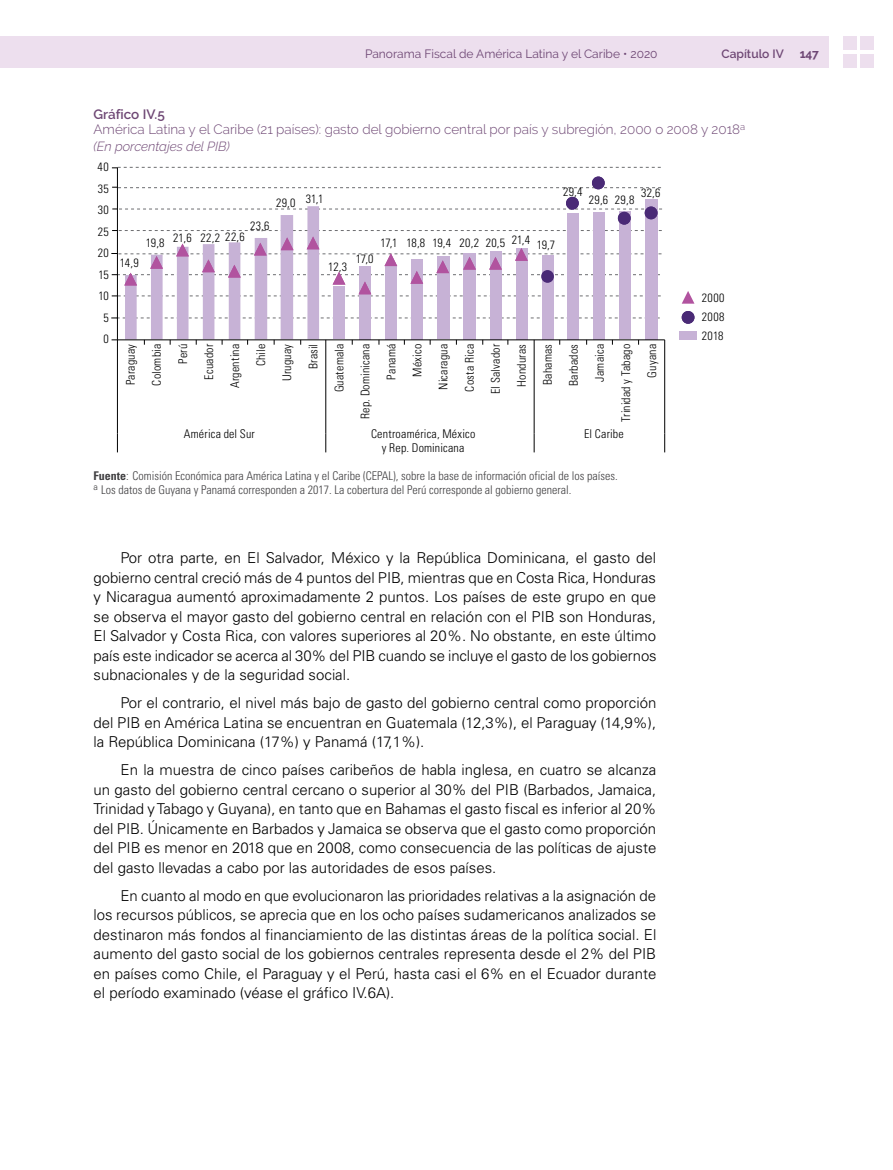
<style>
.page{position:relative;width:893px;height:1170px;background:#fff}
.page>*{position:absolute;margin:0;border:0;box-sizing:border-box;transform-origin:0 0}
.t1{font:300 15px/19.5px "Univers LT Std";color:#000;text-align:justify}
.t2{font:300 13.5px/15px "Raleway";color:#6e4774}
.t3{font:italic 300 13.2px "Raleway";color:#6e4774}
.t4{font:300 condensed 12px/26.1px "Univers LT Std";letter-spacing:.015em;color:#000;text-align:right}
.t5{font:300 condensed 12px/14.2px "Univers LT Std";color:#414042}
.t6{font:12px "Raleway";color:#6e4774}
.t7{font:300 condensed 12px "Univers LT Std";letter-spacing:-.005em;color:#000}
.t8{font:600 12px "Raleway";color:#6e4774}
.t9{font:300 condensed 12px/19.4px "Univers LT Std";letter-spacing:.035em;color:#000}
.t10{font:700 12px "Raleway";color:#6e4774}
.s1{font-weight:600}
.s2{font-weight:700}
</style>
<div class="page">
<div style="left:680px;top:331px;width:17px;height:9px;background:#c7b2d6"></div>
<div style="left:645px;top:199px;width:13px;height:140px;background:#c7b2d6"></div>
<hr style="left:117px;top:168px;width:1px;height:172px;background:#000">
<hr style="left:117px;top:339px;width:548px;height:1px;background:#000">
<hr style="left:664px;top:340px;width:1px;height:93px;background:#000">
<hr style="left:534px;top:340px;width:1px;height:93px;background:#000">
<hr style="left:325px;top:340px;width:1px;height:93px;background:#000">
<hr style="left:117px;top:340px;width:1px;height:93px;background:#000">
<svg style="left:664px;top:433px;width:1px;height:19px"></svg>
<svg style="left:534px;top:433px;width:1px;height:19px"></svg>
<svg style="left:325px;top:433px;width:1px;height:19px"></svg>
<svg style="left:117px;top:433px;width:1px;height:19px"></svg>
<div style="left:566px;top:197px;width:13px;height:12px;background:#4a2a76;border-radius:50%"></div>
<div style="left:592px;top:176px;width:13px;height:13px;background:#4a2a76;border-radius:50%"></div>
<svg style="left:682px;top:291px;width:12px;height:12px"></svg>
<div style="left:682px;top:311px;width:12px;height:13px;background:#4a2a76;border-radius:50%"></div>
<svg style="left:112px;top:167px;width:549px;height:1px"></svg>
<svg style="left:112px;top:187px;width:549px;height:1px"></svg>
<svg style="left:111px;top:206px;width:553px;height:138px"></svg>
<div style="left:0;top:36px;width:829px;height:32px;background:#eddfee"></div>
<div style="left:843px;top:36px;width:13px;height:14px;background:#eddfee"></div>
<div style="left:860px;top:36px;width:14px;height:14px;background:#eddfee"></div>
<div style="left:843px;top:54px;width:13px;height:14px;background:#eddfee"></div>
<div style="left:860px;top:54px;width:14px;height:14px;background:#eddfee"></div>
<p class="t6" style="left:365px;top:47px;width:294px">Panorama Fiscal de América Latina y el Caribe • 2020</p>
<p class="t8" style="left:722px;top:47px;width:64px">Capítulo IV</p>
<p class="t10" style="left:800px;top:47px;width:21px">147</p>
<p class="t2" style="left:94px;top:107px;width:653px"><span class="s1">Gráfico IV.5<br></span>América Latina y el Caribe (21 países): gasto del gobierno central por país y subregión, 2000 o 2008 y 2018<sup>a</sup></p>
<p class="t3" style="left:94px;top:138px;width:138px">(En porcentajes del PIB)</p>
<p class="t4" style="left:98px;top:154px;width:13px">40</p>
<p class="t4" style="left:98px;top:175px;width:12px">35</p>
<p class="t4" style="left:98px;top:197px;width:13px">30</p>
<p class="t4" style="left:98px;top:218px;width:12px">25</p>
<p class="t4" style="left:98px;top:240px;width:13px">20</p>
<p class="t4" style="left:98px;top:261px;width:12px">15</p>
<p class="t4" style="left:98px;top:283px;width:12px">10</p>
<p class="t4" style="left:103px;top:304px;width:7px">5</p>
<p class="t4" style="left:103px;top:326px;width:7px">0</p>
<p class="t4" style="left:120px;top:250px;width:20px">14,9</p>
<p class="t4" style="left:276px;top:188px;width:49px">29,0 31,1</p>
<p class="t4" style="left:250px;top:213px;width:21px">23,6</p>
<p class="t4" style="left:146px;top:225px;width:100px">19,8 21,6 22,2 22,6</p>
<p class="t4" style="left:328px;top:254px;width:20px">12,3</p>
<p class="t4" style="left:563px;top:178px;width:21px">29,4</p>
<p class="t4" style="left:641px;top:179px;width:21px">32,6</p>
<p class="t4" style="left:589px;top:186px;width:47px">29,6 29,8</p>
<p class="t4" style="left:356px;top:246px;width:19px">17,0</p>
<p class="t7" style="left:380px;top:235px;width:151px">17,1 18,8 19,4 20,2 20,5 21,4</p>
<p class="t4" style="left:537px;top:232px;width:20px">19,7</p>
<p class="t4" style="left:118px;top:422px;width:79px;rotate:-90deg">Paraguay<br>Colombia<br>Perú<br>Ecuador<br>Argentina<br>Chile<br>Uruguay<br>Brasil<br>Guatemala<br>Rep. Dominicana<br>Panamá<br>México<br>Nicaragua<br>Costa Rica<br>El Salvador<br>Honduras<br>Bahamas<br>Barbados<br>Jamaica<br>Trinidad y Tabago<br>Guyana</p>
<p class="t4" style="left:184px;top:421px;width:73px">América del Sur</p>
<p class="t4" style="left:371px;top:427px;width:106px;line-height:13.5px;text-align:center">Centroamérica, México y Rep. Dominicana</p>
<p class="t4" style="left:584px;top:421px;width:41px">El Caribe</p>
<p class="t5" style="left:94px;top:468px;width:526px"><span class="s2">Fuente</span>: Comisión Económica para América Latina y el Caribe (CEPAL), sobre la base de información oficial de los países. <sup>a</sup> Los datos de Guyana y Panamá corresponden a 2017. La cobertura del Perú corresponde al gobierno general.</p>
<p class="t1" style="left:94px;top:548px;width:565px;text-indent:27px">Por otra parte, en El Salvador, México y la República Dominicana, el gasto del gobierno central creció más de 4 puntos del PIB, mientras que en Costa Rica, Honduras y Nicaragua aumentó aproximadamente 2 puntos. Los países de este grupo en que se observa el mayor gasto del gobierno central en relación con el PIB son Honduras, El Salvador y Costa Rica, con valores superiores al 20%. No obstante, en este último país este indicador se acerca al 30% del PIB cuando se incluye el gasto de los gobiernos subnacionales y de la seguridad social.</p>
<p class="t1" style="left:94px;top:693px;width:564px;text-indent:27px">Por el contrario, el nivel más bajo de gasto del gobierno central como proporción del PIB en América Latina se encuentran en Guatemala (12,3%), el Paraguay (14,9%), la República Dominicana (17%) y Panamá (17,1%).</p>
<p class="t1" style="left:94px;top:760px;width:564px;text-indent:27px">En la muestra de cinco países caribeños de habla inglesa, en cuatro se alcanza un gasto del gobierno central cercano o superior al 30% del PIB (Barbados, Jamaica, Trinidad y Tabago y Guyana), en tanto que en Bahamas el gasto fiscal es inferior al 20% del PIB. Únicamente en Barbados y Jamaica se observa que el gasto como proporción del PIB es menor en 2018 que en 2008, como consecuencia de las políticas de ajuste del gasto llevadas a cabo por las autoridades de esos países.</p>
<p class="t1" style="left:94px;top:885px;width:564px;text-indent:27px">En cuanto al modo en que evolucionaron las prioridades relativas a la asignación de los recursos públicos, se aprecia que en los ocho países sudamericanos analizados se destinaron más fondos al financiamiento de las distintas áreas de la política social. El aumento del gasto social de los gobiernos centrales representa desde el 2% del PIB en países como Chile, el Paraguay y el Perú, hasta casi el 6% en el Ecuador durante el período examinado (véase el gráfico IV.6A).</p>
<p class="t9" style="left:702px;top:288px;width:24px">2000<br>2008</p>
<p class="t4" style="left:702px;top:322px;width:23px">2018</p>
</div>
